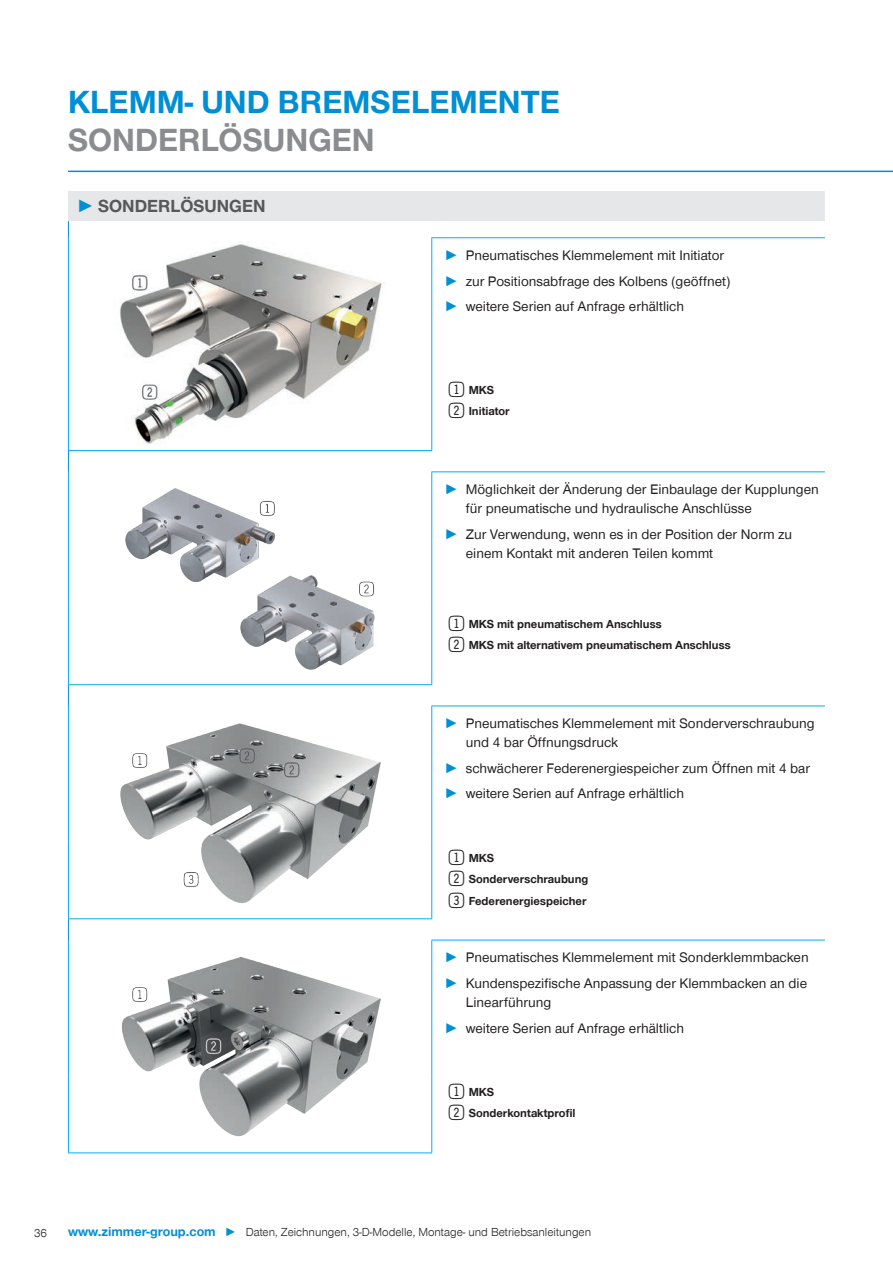
<style>
.page{position:relative;width:893px;height:1263px;background:#fff}
.page>*{position:absolute;margin:0;border:0;box-sizing:border-box;transform-origin:0 0}
.CB_AF_Headline_22_25{font:700 33px/37.5px "Zimmer Group Sans Global";color:#008fd5}
.t1{font:700 18px "Zimmer Group Sans Global";color:#57585a}
.t2{font:14.25px/19.2px "Zimmer Group Sans Global";color:#231f20}
.t3{font:700 12px "Zimmer Group Sans Global";color:#231f20}
.CB_AF_Seitenzahl_links{font:300 12px "Zimmer Group Sans Global";color:#231f20}
.s1{color:#8a8c8f}
.s2{font-family:"Zimmer Group Sans";color:#008fd5}
.s3{font-family:"Zimmer Group Sans";font-weight:700;color:#008fd5}
.s4{font-family:"Double Digits Super Square";font-weight:400;font-size:25.5px}
.s5{font-weight:700;font-size:13.5px;color:#008fd5}
.s6{color:#008fd5}
</style>
<div class="page">
<hr style="left:68px;top:171px;width:825px;height:1px;background:#008fd5">
<div style="left:68px;top:191px;width:757px;height:30px;background:#e6e7e9"></div>
<svg style="left:68px;top:221px;width:1px;height:17px"></svg>
<hr style="left:68px;top:238px;width:1px;height:135px;background:#00aeef">
<hr style="left:431px;top:238px;width:1px;height:135px;background:#00aeef">
<hr style="left:68px;top:373px;width:1px;height:77px;background:#00aeef">
<hr style="left:431px;top:373px;width:1px;height:77px;background:#00aeef">
<hr style="left:68px;top:450px;width:364px;height:1px;background:#00aeef">
<hr style="left:431px;top:237px;width:394px;height:1px;background:#00aeef">
<img style="left:120px;top:243px;width:262px;height:201px">
<svg style="left:68px;top:451px;width:1px;height:21px"></svg>
<hr style="left:68px;top:472px;width:1px;height:135px;background:#00aeef">
<hr style="left:431px;top:472px;width:1px;height:135px;background:#00aeef">
<hr style="left:68px;top:607px;width:1px;height:77px;background:#00aeef">
<hr style="left:431px;top:607px;width:1px;height:77px;background:#00aeef">
<hr style="left:68px;top:684px;width:364px;height:1px;background:#00aeef">
<hr style="left:431px;top:471px;width:394px;height:1px;background:#00aeef">
<img style="left:125px;top:488px;width:250px;height:182px">
<svg style="left:68px;top:685px;width:1px;height:21px"></svg>
<hr style="left:68px;top:706px;width:1px;height:135px;background:#00aeef">
<hr style="left:431px;top:706px;width:1px;height:135px;background:#00aeef">
<hr style="left:68px;top:841px;width:1px;height:77px;background:#00aeef">
<hr style="left:431px;top:841px;width:1px;height:77px;background:#00aeef">
<hr style="left:68px;top:918px;width:364px;height:1px;background:#00aeef">
<hr style="left:431px;top:706px;width:394px;height:1px;background:#00aeef">
<img style="left:120px;top:723px;width:261px;height:180px">
<svg style="left:68px;top:919px;width:1px;height:21px"></svg>
<hr style="left:68px;top:940px;width:1px;height:135px;background:#00aeef">
<hr style="left:431px;top:940px;width:1px;height:135px;background:#00aeef">
<hr style="left:68px;top:1075px;width:1px;height:77px;background:#00aeef">
<hr style="left:431px;top:1075px;width:1px;height:77px;background:#00aeef">
<hr style="left:68px;top:1152px;width:364px;height:1px;background:#00aeef">
<hr style="left:431px;top:940px;width:394px;height:1px;background:#00aeef">
<img style="left:122px;top:957px;width:259px;height:180px">
<p class="CB_AF_Headline_22_25" style="left:68px;top:83px;width:493px">KLEMM- UND BREMSELEMENTE<br><span class="s1">SONDERLÖSUNGEN</span></p>
<p class="t1" style="left:77px;top:195px;width:190px"><span class="s2">►</span> SONDERLÖSUNGEN</p>
<p class="t2" style="left:445px;top:245px;width:281px"><span class="s3">►</span> Pneumatisches Klemmelement mit Initiator</p>
<p class="t2" style="left:445px;top:271px;width:287px"><span class="s3">►</span> zur Positionsabfrage des Kolbens (geöffnet)</p>
<p class="t2" style="left:445px;top:297px;width:241px"><span class="s3">►</span> weitere Serien auf Anfrage erhältlich</p>
<p class="t3" style="left:449px;top:383px;width:47px"><span class="s4">1</span>MKS</p>
<p class="t3" style="left:449px;top:404px;width:62px"><span class="s4">2</span>Initiator</p>
<p class="t2" style="left:466px;top:480px;width:354px;text-indent:-21px"><span class="s3">►</span> Möglichkeit der Änderung der Einbaulage der Kupplungen für pneumatische und hydraulische Anschlüsse</p>
<p class="t2" style="left:466px;top:524px;width:328px;text-indent:-21px"><span class="s3">►</span> Zur Verwendung, wenn es in der Position der Norm zu einem Kontakt mit anderen Teilen kommt</p>
<p class="t3" style="left:449px;top:617px;width:214px"><span class="s4">1</span>MKS mit pneumatischem Anschluss</p>
<p class="t3" style="left:449px;top:638px;width:283px"><span class="s4">2</span>MKS mit alternativem pneumatischem Anschluss</p>
<p class="t2" style="left:466px;top:714px;width:350px;text-indent:-21px"><span class="s3">►</span> Pneumatisches Klemmelement mit Sonderverschraubung und 4 bar Öffnungsdruck</p>
<p class="t2" style="left:445px;top:758px;width:367px"><span class="s3">►</span> schwächerer Federenergiespeicher zum Öffnen mit 4 bar</p>
<p class="t2" style="left:445px;top:784px;width:241px"><span class="s3">►</span> weitere Serien auf Anfrage erhältlich</p>
<p class="t3" style="left:449px;top:851px;width:47px"><span class="s4">1</span>MKS</p>
<p class="t3" style="left:449px;top:872px;width:141px"><span class="s4">2</span>Sonderverschraubung</p>
<p class="t3" style="left:449px;top:893px;width:139px"><span class="s4">3</span>Federenergiespeicher</p>
<p class="t2" style="left:445px;top:948px;width:366px"><span class="s3">►</span> Pneumatisches Klemmelement mit Sonderklemmbacken</p>
<p class="t2" style="left:466px;top:973px;width:343px;text-indent:-21px"><span class="s3">►</span> Kundenspezifische Anpassung der Klemmbacken an die<br>Linearführung</p>
<p class="t2" style="left:445px;top:1018px;width:241px"><span class="s3">►</span> weitere Serien auf Anfrage erhältlich</p>
<p class="t3" style="left:449px;top:1085px;width:47px"><span class="s4">1</span>MKS</p>
<p class="t3" style="left:449px;top:1106px;width:128px"><span class="s4">2</span>Sonderkontaktprofil</p>
<p class="CB_AF_Seitenzahl_links" style="left:34px;top:1226px;width:15px">36</p>
<p class="CB_AF_Seitenzahl_links" style="left:68px;top:1225px;width:525px"><span class="s5">www.zimmer-group.com</span> <span class="s6">►</span> Daten, Zeichnungen, 3-D-Modelle, Montage- und Betriebsanleitungen</p>
</div>
